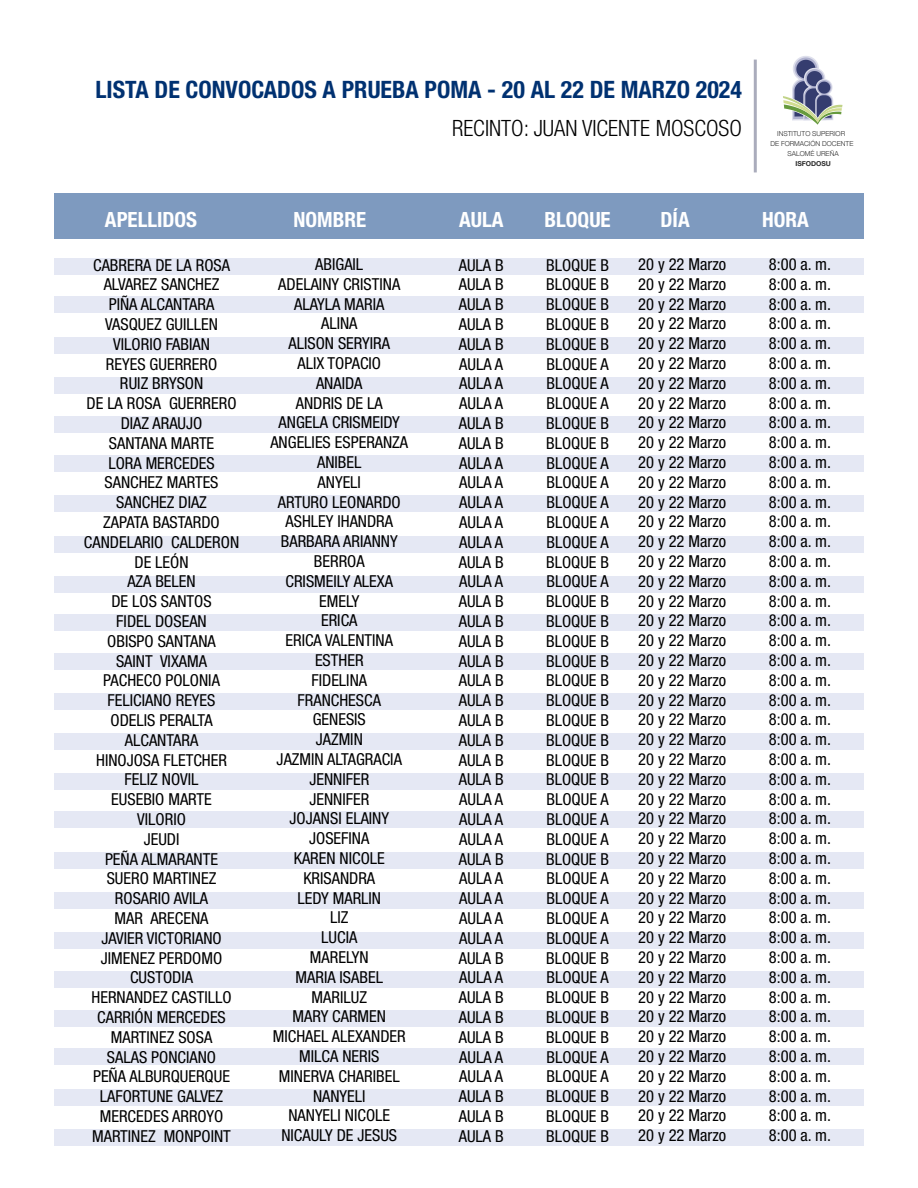
<style>
.page{position:relative;width:918px;height:1188px;background:#fff}
.page>*{position:absolute;margin:0;border:0;box-sizing:border-box;transform-origin:0 0}
.t1{font:700 condensed 24px "Helvetica Neue LT Std";color:#003171}
.t2{font:300 condensed 22.5px "Helvetica Neue LT Std";color:#000}
.t3{font:700 condensed 21px "Helvetica Neue LT Std";color:#fff}
.t4{font:condensed 16.5px/19.8px "Helvetica Neue LT Std";color:#000;text-align:justify}
.t5{font:300 6.75px/9.9px "Helvetica Neue";color:#292929;text-align:center}
.t6{font:700 6.75px "Helvetica Neue";color:#292929}
</style>
<div class="page">
<hr style="left:754px;top:60px;width:3px;height:112px;background:#aaacbc">
<svg style="left:783px;top:56px;width:60px;height:69px"></svg>
<div style="left:54px;top:258px;width:810px;height:17px;background:#e5e8f4"></div>
<div style="left:54px;top:615px;width:810px;height:16px;background:#e5e8f4"></div>
<div style="left:54px;top:417px;width:810px;height:16px;background:#e5e8f4"></div>
<div style="left:54px;top:773px;width:810px;height:17px;background:#e5e8f4"></div>
<div style="left:54px;top:1010px;width:810px;height:17px;background:#e5e8f4"></div>
<div style="left:54px;top:297px;width:810px;height:16px;background:#e5e8f4"></div>
<div style="left:54px;top:653px;width:810px;height:16px;background:#e5e8f4"></div>
<div style="left:54px;top:455px;width:810px;height:17px;background:#e5e8f4"></div>
<div style="left:54px;top:811px;width:810px;height:17px;background:#e5e8f4"></div>
<div style="left:54px;top:1049px;width:810px;height:16px;background:#e5e8f4"></div>
<div style="left:54px;top:337px;width:810px;height:16px;background:#e5e8f4"></div>
<div style="left:54px;top:693px;width:810px;height:17px;background:#e5e8f4"></div>
<div style="left:54px;top:495px;width:810px;height:17px;background:#e5e8f4"></div>
<div style="left:54px;top:852px;width:810px;height:16px;background:#e5e8f4"></div>
<div style="left:54px;top:1089px;width:810px;height:17px;background:#e5e8f4"></div>
<div style="left:54px;top:1129px;width:810px;height:17px;background:#e5e8f4"></div>
<div style="left:54px;top:377px;width:810px;height:17px;background:#e5e8f4"></div>
<div style="left:54px;top:734px;width:810px;height:16px;background:#e5e8f4"></div>
<div style="left:54px;top:971px;width:810px;height:16px;background:#e5e8f4"></div>
<div style="left:54px;top:536px;width:810px;height:16px;background:#e5e8f4"></div>
<div style="left:54px;top:892px;width:810px;height:17px;background:#e5e8f4"></div>
<div style="left:54px;top:576px;width:810px;height:17px;background:#e5e8f4"></div>
<div style="left:54px;top:933px;width:810px;height:16px;background:#e5e8f4"></div>
<div style="left:54px;top:194px;width:810px;height:45px;background:#7e9abf"></div>
<h1 class="t1" style="left:96px;top:75px;width:648px">LISTA DE CONVOCADOS A PRUEBA POMA - 20 AL 22 DE MARZO 2024</h1>
<h2 class="t2" style="left:452px;top:115px;width:291px">RECINTO: JUAN VICENTE MOSCOSO</h2>
<p class="t5" style="left:770px;top:128px;width:84px">INSTITUTO SUPERIOR<br>DE FORMACIÓN DOCENTE<br>SALOMÉ UREÑA</p>
<p class="t6" style="left:795px;top:158px;width:37px">ISFODOSU</p>
<p class="t3" style="left:105px;top:207px;width:94px">APELLIDOS</p>
<p class="t3" style="left:293px;top:207px;width:74px">NOMBRE</p>
<p class="t3" style="left:459px;top:207px;width:46px">AULA</p>
<p class="t3" style="left:545px;top:207px;width:68px">BLOQUE</p>
<p class="t3" style="left:661px;top:207px;width:31px">DÍA</p>
<p class="t3" style="left:762px;top:207px;width:48px">HORA</p>
<p class="t4" style="left:84px;top:255px;width:157px;text-align:center">CABRERA DE LA ROSA<br>ALVAREZ SANCHEZ<br>PIÑA ALCANTARA<br>VASQUEZ GUILLEN<br>VILORIO FABIAN<br>REYES GUERRERO<br>RUIZ BRYSON<br>DE LA ROSA GUERRERO<br>DIAZ ARAUJO<br>SANTANA MARTE<br>LORA MERCEDES<br>SANCHEZ MARTES<br>SANCHEZ DIAZ<br>ZAPATA BASTARDO<br>CANDELARIO CALDERON<br>DE LEÓN<br>AZA BELEN<br>DE LOS SANTOS<br>FIDEL DOSEAN<br>OBISPO SANTANA<br>SAINT VIXAMA<br>PACHECO POLONIA<br>FELICIANO REYES<br>ODELIS PERALTA<br>ALCANTARA<br>HINOJOSA FLETCHER<br>FELIZ NOVIL<br>EUSEBIO MARTE<br>VILORIO<br>JEUDI<br>PEÑA ALMARANTE<br>SUERO MARTINEZ<br>ROSARIO AVILA<br>MAR ARECENA<br>JAVIER VICTORIANO<br>JIMENEZ PERDOMO<br>CUSTODIA<br>HERNANDEZ CASTILLO<br>CARRIÓN MERCEDES<br>MARTINEZ SOSA<br>SALAS PONCIANO<br>PEÑA ALBURQUERQUE<br>LAFORTUNE GALVEZ<br>MERCEDES ARROYO<br>MARTINEZ MONPOINT</p>
<p class="t4" style="left:270px;top:254px;width:139px;text-align:center">ABIGAIL<br>ADELAINY CRISTINA<br>ALAYLA MARIA<br>ALINA<br>ALISON SERYIRA<br>ALIX TOPACIO<br>ANAIDA<br>ANDRIS DE LA<br>ANGELA CRISMEIDY<br>ANGELIES ESPERANZA<br>ANIBEL<br>ANYELI<br>ARTURO LEONARDO<br>ASHLEY IHANDRA<br>BARBARA ARIANNY<br>BERROA<br>CRISMEILY ALEXA<br>EMELY<br>ERICA<br>ERICA VALENTINA<br>ESTHER<br>FIDELINA<br>FRANCHESCA<br>GENESIS<br>JAZMIN<br>JAZMIN ALTAGRACIA<br>JENNIFER<br>JENNIFER<br>JOJANSI ELAINY<br>JOSEFINA<br>KAREN NICOLE<br>KRISANDRA<br>LEDY MARLIN<br>LIZ<br>LUCIA<br>MARELYN<br>MARIA ISABEL<br>MARILUZ<br>MARY CARMEN<br>MICHAEL ALEXANDER<br>MILCA NERIS<br>MINERVA CHARIBEL<br>NANYELI<br>NANYELI NICOLE<br>NICAULY DE JESUS</p>
<p class="t4" style="left:459px;top:255px;width:46px">AULA B AULA B AULA B AULA B AULA B AULA A AULA A AULA A AULA B AULA B AULA A AULA A AULA A AULA A AULA A AULA B AULA A AULA B AULA B AULA B AULA B AULA B AULA B AULA B AULA B AULA B AULA B AULA A AULA A AULA A AULA B AULA A AULA A AULA A AULA A AULA B AULA A AULA B AULA B AULA B AULA A AULA A AULA B AULA B AULA B</p>
<p class="t4" style="left:546px;top:255px;width:64px">BLOQUE B BLOQUE B BLOQUE B BLOQUE B BLOQUE B BLOQUE A BLOQUE A BLOQUE A BLOQUE B BLOQUE B BLOQUE A BLOQUE A BLOQUE A BLOQUE A BLOQUE A BLOQUE B BLOQUE A BLOQUE B BLOQUE B BLOQUE B BLOQUE B BLOQUE B BLOQUE B BLOQUE B BLOQUE B BLOQUE B BLOQUE B BLOQUE A BLOQUE A BLOQUE A BLOQUE B BLOQUE A BLOQUE A BLOQUE A BLOQUE A BLOQUE B BLOQUE A BLOQUE B BLOQUE B BLOQUE B BLOQUE A BLOQUE A BLOQUE B BLOQUE B BLOQUE B</p>
<p class="t4" style="left:638px;top:254px;width:89px">20 y 22 Marzo 20 y 22 Marzo 20 y 22 Marzo 20 y 22 Marzo 20 y 22 Marzo 20 y 22 Marzo 20 y 22 Marzo 20 y 22 Marzo 20 y 22 Marzo 20 y 22 Marzo 20 y 22 Marzo 20 y 22 Marzo 20 y 22 Marzo 20 y 22 Marzo 20 y 22 Marzo 20 y 22 Marzo 20 y 22 Marzo 20 y 22 Marzo 20 y 22 Marzo 20 y 22 Marzo 20 y 22 Marzo 20 y 22 Marzo 20 y 22 Marzo 20 y 22 Marzo 20 y 22 Marzo 20 y 22 Marzo 20 y 22 Marzo 20 y 22 Marzo 20 y 22 Marzo 20 y 22 Marzo 20 y 22 Marzo 20 y 22 Marzo 20 y 22 Marzo 20 y 22 Marzo 20 y 22 Marzo 20 y 22 Marzo 20 y 22 Marzo 20 y 22 Marzo 20 y 22 Marzo 20 y 22 Marzo 20 y 22 Marzo 20 y 22 Marzo 20 y 22 Marzo 20 y 22 Marzo 20 y 22 Marzo</p>
<p class="t4" style="left:769px;top:254px;width:64px">8:00 a. m.<br>8:00 a. m.<br>8:00 a. m.<br>8:00 a. m.<br>8:00 a. m.<br>8:00 a. m.<br>8:00 a. m.<br>8:00 a. m.<br>8:00 a. m.<br>8:00 a. m.<br>8:00 a. m.<br>8:00 a. m.<br>8:00 a. m.<br>8:00 a. m.<br>8:00 a. m.<br>8:00 a. m.<br>8:00 a. m.<br>8:00 a. m.<br>8:00 a. m.<br>8:00 a. m.<br>8:00 a. m.<br>8:00 a. m.<br>8:00 a. m.<br>8:00 a. m.<br>8:00 a. m.<br>8:00 a. m.<br>8:00 a. m.<br>8:00 a. m.<br>8:00 a. m.<br>8:00 a. m.<br>8:00 a. m.<br>8:00 a. m.<br>8:00 a. m.<br>8:00 a. m.<br>8:00 a. m.<br>8:00 a. m.<br>8:00 a. m.<br>8:00 a. m.<br>8:00 a. m.<br>8:00 a. m.<br>8:00 a. m.<br>8:00 a. m.<br>8:00 a. m.<br>8:00 a. m.<br>8:00 a. m.</p>
</div>
